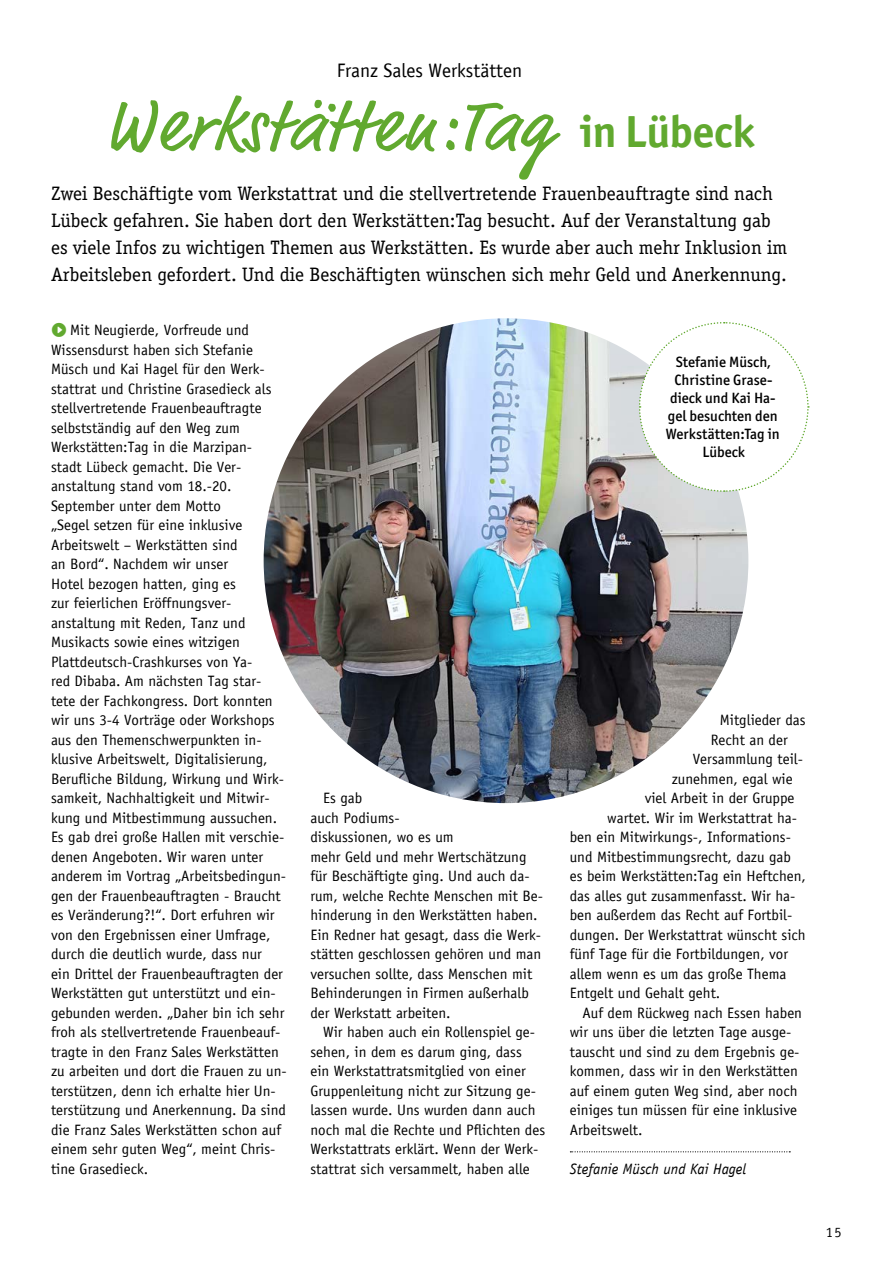
<style>
.page{position:relative;width:893px;height:1263px;background:#fff}
.page>*{position:absolute;margin:0;border:0;box-sizing:border-box;transform-origin:0 0}
.t1{font:75px "Market Pro";letter-spacing:.03em;color:#61a92f}
.t2{font:19.5px/27px "Officina Serif";color:#000}
.t3{font:19.5px "Officina Sans";color:#000}
.t4{font:15px/19.5px "Officina Sans";color:#000}
.t5{font:500 15px/18px "Officina Sans ITC Pro";color:#000;text-align:center}
.t6{font:italic 15px "Officina Sans";color:#000}
.t7{font:14.25px "Officina Sans";color:#000}
.s1{font-family:"Officina Sans ITC Pro";font-weight:700;font-size:45px}
</style>
<div class="page">
<svg style="left:570px;top:1151px;width:220px;height:1px"></svg>
<img style="left:264px;top:318px;width:484px;height:485px;border-radius:242px">
<svg style="left:638px;top:322px;width:171px;height:171px"></svg>
<h2 class="t3" style="left:337px;top:62px;width:187px">Franz Sales Werkstätten</h2>
<h1 class="t1" style="left:104px;top:75px;width:652px">Werkstätten:Tag <span class="s1">in Lübeck</span></h1>
<p class="t2" style="left:51px;top:180px;width:738px">Zwei Beschäftigte vom Werkstattrat und die stellvertretende Frauenbeauftragte sind nach Lübeck gefahren. Sie haben dort den Werkstätten:Tag besucht. Auf der Veranstaltung gab es viele Infos zu wichtigen Themen aus Werkstätten. Es wurde aber auch mehr Inklusion im Arbeitsleben gefordert. Und die Beschäftigten wünschen sich mehr Geld und Anerkennung.</p>
<p class="t4" style="left:51px;top:322px;width:237px;text-indent:19px">Mit Neugierde, Vorfreude und Wissensdurst haben sich Stefanie Müsch und Kai Hagel für den Werk&shy;stattrat und Christine Grasedieck als stellvertretende Frauenbeauftragte selbstständig auf den Weg zum Werkstätten:Tag in die Marzipan-<br>stadt Lübeck gemacht. Die Ver&shy;anstaltung stand vom 18.-20.<br>September unter dem Motto<br>„Segel setzen für eine inklusive Arbeitswelt – Werkstätten sind<br>an Bord“. Nachdem wir unser<br>Hotel bezogen hatten, ging es<br>zur feierlichen Eröffnungsver&shy;anstaltung mit Reden, Tanz und Musikacts sowie eines witzigen Plattdeutsch-Crashkurses von Ya-<br>red Dibaba. Am nächsten Tag star&shy;tete der Fachkongress. Dort konnten wir uns 3-4 Vorträge oder Workshops aus den Themenschwerpunkten in&shy;klusive Arbeitswelt, Digitalisierung, Berufliche Bildung, Wirkung und Wirk&shy;samkeit, Nachhaltigkeit und Mitwir&shy;kung und Mitbestimmung aussuchen.<br>Es gab drei große Hallen mit verschie&shy;denen Angeboten. Wir waren unter anderem im Vortrag „Arbeitsbedingun&shy;gen der Frauenbeauftragten - Braucht es Veränderung?!“. Dort erfuhren wir von den Ergebnissen einer Umfrage, durch die deutlich wurde, dass nur<br>ein Drittel der Frauenbeauftragten der Werkstätten gut unterstützt und ein&shy;gebunden werden. „Daher bin ich sehr froh als stellvertretende Frauenbeauf&shy;tragte in den Franz Sales Werkstätten zu arbeiten und dort die Frauen zu un&shy;terstützen, denn ich erhalte hier Un&shy;terstützung und Anerkennung. Da sind die Franz Sales Werkstätten schon auf einem sehr guten Weg“, meint Chris&shy;tine Grasedieck.</p>
<p class="t5" style="left:666px;top:353px;width:115px">Stefanie Müsch,<br>Christine Grase&shy;dieck und Kai Ha&shy;gel besuchten den<br>Werkstätten:Tag in<br>Lübeck</p>
<p class="t4" style="left:720px;top:712px;width:87px">Mitglieder das</p>
<p class="t4" style="left:711px;top:731px;width:78px">Recht an der</p>
<p class="t4" style="left:693px;top:751px;width:112px">Versammlung teil-</p>
<p class="t4" style="left:672px;top:770px;width:122px">zunehmen, egal wie</p>
<p class="t4" style="left:645px;top:790px;width:151px">viel Arbeit in der Gruppe</p>
<p class="t4" style="left:607px;top:809px;width:191px">wartet. Wir im Werkstattrat ha-</p>
<p class="t4" style="left:570px;top:829px;width:223px">ben ein Mitwirkungs-, Informations-</p>
<p class="t4" style="left:570px;top:848px;width:223px">und Mitbestimmungsrecht, dazu gab</p>
<p class="t4" style="left:570px;top:868px;width:238px">es beim Werkstätten:Tag ein Heftchen,</p>
<p class="t4" style="left:570px;top:887px;width:227px">das alles gut zusammenfasst. Wir ha-</p>
<p class="t4" style="left:570px;top:907px;width:224px">ben außerdem das Recht auf Fortbil-</p>
<p class="t4" style="left:570px;top:926px;width:237px">dungen. Der Werkstattrat wünscht sich</p>
<p class="t4" style="left:570px;top:946px;width:220px">fünf Tage für die Fortbildungen, vor</p>
<p class="t4" style="left:570px;top:965px;width:218px">allem wenn es um das große Thema</p>
<p class="t4" style="left:570px;top:985px;width:152px">Entgelt und Gehalt geht.</p>
<p class="t4" style="left:583px;top:1004px;width:221px">Auf dem Rückweg nach Essen haben</p>
<p class="t4" style="left:570px;top:1024px;width:223px">wir uns über die letzten Tage ausge-</p>
<p class="t4" style="left:570px;top:1043px;width:231px">tauscht und sind zu dem Ergebnis ge-</p>
<p class="t4" style="left:570px;top:1063px;width:230px">kommen, dass wir in den Werkstätten</p>
<p class="t4" style="left:570px;top:1082px;width:229px">auf einem guten Weg sind, aber noch</p>
<p class="t4" style="left:570px;top:1102px;width:229px">einiges tun müssen für eine inklusive</p>
<p class="t4" style="left:570px;top:1121px;width:74px">Arbeitswelt.</p>
<p class="t6" style="left:570px;top:1162px;width:178px">Stefanie Müsch und Kai Hagel</p>
<p class="t4" style="left:310px;top:790px;width:234px;text-indent:13px">Es gab<br>auch Podiums-<br>diskussionen, wo es um<br>mehr Geld und mehr Wertschätzung für Beschäftigte ging. Und auch da&shy;rum, welche Rechte Menschen mit Be&shy;hinderung in den Werkstätten haben.<br>Ein Redner hat gesagt, dass die Werk&shy;stätten geschlossen gehören und man versuchen sollte, dass Menschen mit<br>Behinderungen in Firmen außerhalb der Werkstatt arbeiten.</p>
<p class="t4" style="left:310px;top:1024px;width:236px;text-indent:13px">Wir haben auch ein Rollenspiel ge&shy;sehen, in dem es darum ging, dass<br>ein Werkstattratsmitglied von einer Gruppenleitung nicht zur Sitzung ge&shy;lassen wurde. Uns wurden dann auch noch mal die Rechte und Pflichten des Werkstattrats erklärt. Wenn der Werk&shy;stattrat sich versammelt, haben alle</p>
<p class="t7" style="left:826px;top:1226px;width:17px">15</p>
</div>
